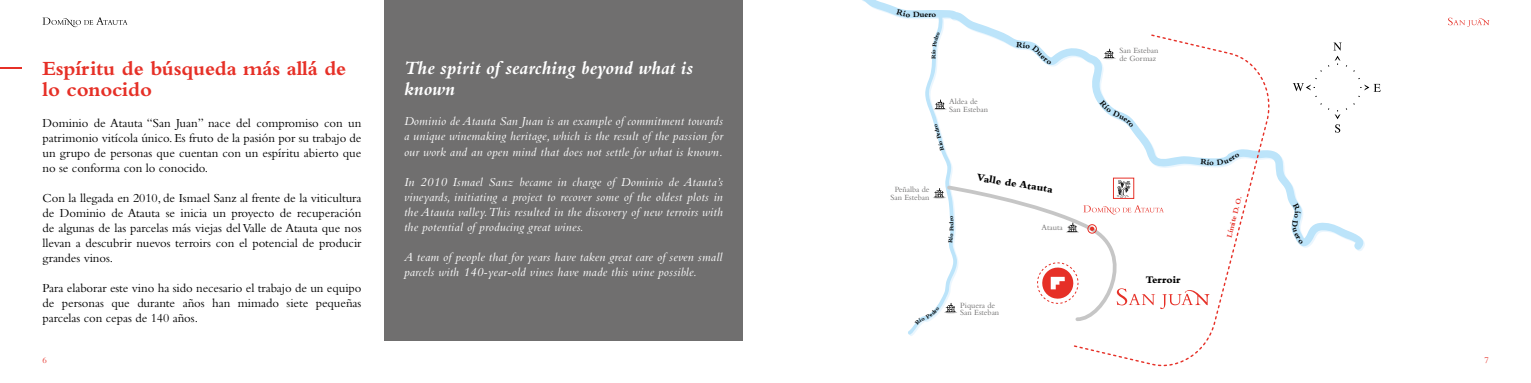
<style>
.page{position:relative;width:1531px;height:383px;background:#fff}
.page>*{position:absolute;margin:0;border:0;box-sizing:border-box;transform-origin:0 0}
.t1{font:700 21px/21px "Bembo Std";letter-spacing:-.01em;color:#e63027}
.t2{font:italic 700 19.5px/21px "Bembo Std";color:#fff}
.t3{font:12.75px/15px "Bembo Std";letter-spacing:-.005em;color:#000;text-align:justify}
.t4{font:italic 12.75px/15px "Bembo Std";letter-spacing:.02em;color:#fff;text-align:justify}
.t5{font:800 10.5px "Bembo Std";color:#000}
.t6{font:9px "Bembo Std";color:#e63027}
.t7{font:8.25px/7.5px "Bembo Std";color:#706f6f}
.t8{font:700 8.25px "Bembo Std";color:#000}
.t9{font:700 7.5px "Bembo Std";color:#e63027}
</style>
<div class="page">
<svg style="left:43px;top:17px;width:85px;height:10px"></svg>
<svg style="left:1448px;top:18px;width:41px;height:9px"></svg>
<div style="left:384px;top:0;width:358px;height:340px;background:#706f6f"></div>
<hr style="left:0;top:67px;width:21px;height:2px;background:#e63027">
<svg style="left:1373px;top:83px;width:7px;height:9px"></svg>
<svg style="left:862px;top:0;width:508px;height:335px"></svg>
<svg style="left:945px;top:184px;width:127px;height:139px"></svg>
<svg style="left:933px;top:99px;width:13px;height:11px"></svg>
<svg style="left:933px;top:188px;width:13px;height:10px"></svg>
<svg style="left:1072px;top:33px;width:202px;height:334px"></svg>
<svg style="left:1083px;top:205px;width:81px;height:9px"></svg>
<svg style="left:1117px;top:180px;width:13px;height:17px"></svg>
<div style="left:1113px;top:178px;width:21px;height:21px;border:1px solid #e63027"></div>
<svg style="left:1066px;top:222px;width:13px;height:11px"></svg>
<svg style="left:1037px;top:262px;width:41px;height:41px"></svg>
<svg style="left:1117px;top:288px;width:93px;height:21px"></svg>
<svg style="left:915px;top:303px;width:42px;height:22px"></svg>
<svg style="left:948px;top:216px;width:5px;height:27px"></svg>
<svg style="left:934px;top:123px;width:10px;height:27px"></svg>
<svg style="left:931px;top:32px;width:9px;height:27px"></svg>
<svg style="left:896px;top:9px;width:36px;height:8px"></svg>
<svg style="left:1016px;top:42px;width:35px;height:22px"></svg>
<svg style="left:1099px;top:100px;width:35px;height:27px"></svg>
<svg style="left:1200px;top:153px;width:39px;height:12px"></svg>
<svg style="left:1292px;top:203px;width:11px;height:41px"></svg>
<h1 class="t1" style="left:43px;top:58px;width:305px">Espíritu de búsqueda más allá de lo conocido</h1>
<p class="t3" style="left:43px;top:115px;width:320px">Dominio de Atauta “San Juan” nace del compromiso con un patrimonio vitícola único. Es fruto de la pasión por su trabajo de un grupo de personas que cuentan con un espíritu abierto que no se conforma con lo conocido.</p>
<p class="t3" style="left:43px;top:190px;width:320px">Con la llegada en 2010, de Ismael Sanz al frente de la viticultura de Dominio de Atauta se inicia un proyecto de recuperación de algunas de las parcelas más viejas del Valle de Atauta que nos llevan a descubrir nuevos terroirs con el potencial de producir grandes vinos.</p>
<p class="t3" style="left:43px;top:280px;width:320px">Para elaborar este vino ha sido necesario el trabajo de un equipo de personas que durante años han mimado siete pequeñas parcelas con cepas de 140 años.</p>
<h2 class="t2" style="left:404px;top:58px;width:291px">The spirit of searching beyond what is known</h2>
<p class="t4" style="left:404px;top:114px;width:320px">Dominio de Atauta San Juan is an example of commitment towards a unique winemaking heritage, which is the result of the passion for our work and an open mind that does not settle for what is known.</p>
<p class="t4" style="left:404px;top:174px;width:320px">In 2010 Ismael Sanz became in charge of Dominio de Atauta’s vineyards, initiating a project to recover some of the oldest plots in the Atauta valley. This resulted in the discovery of new terroirs with the potential of producing great wines.</p>
<p class="t4" style="left:404px;top:249px;width:320px">A team of people that for years have taken great care of seven small parcels with 140-year-old vines have made this wine possible.</p>
<p class="t8" style="left:931px;top:9px;width:6px">o</p>
<p class="t7" style="left:949px;top:98px;width:41px">Aldea de<br>San Esteban</p>
<p class="t7" style="left:890px;top:186px;width:41px;text-align:center">Peñalba de<br>San Esteban</p>
<p class="t5" style="left:978px;top:171px;width:78px;rotate:9deg">Valle de Atauta</p>
<p class="t7" style="left:1041px;top:223px;width:23px">Atauta</p>
<p class="t7" style="left:960px;top:301px;width:41px">Piquera de<br>San Esteban</p>
<p class="t7" style="left:1119px;top:47px;width:41px">San Esteban de Gormaz</p>
<p class="t5" style="left:1146px;top:274px;width:36px">Terroir</p>
<p class="t9" style="left:1225px;top:236px;width:43px;rotate:-76deg">Límite D. O.</p>
<p class="t8" style="left:1302px;top:210px;width:4px;rotate:90deg">í</p>
<p class="t6" style="left:43px;top:355px;width:6px">6</p>
<p class="t6" style="left:1484px;top:355px;width:6px">7</p>
</div>
